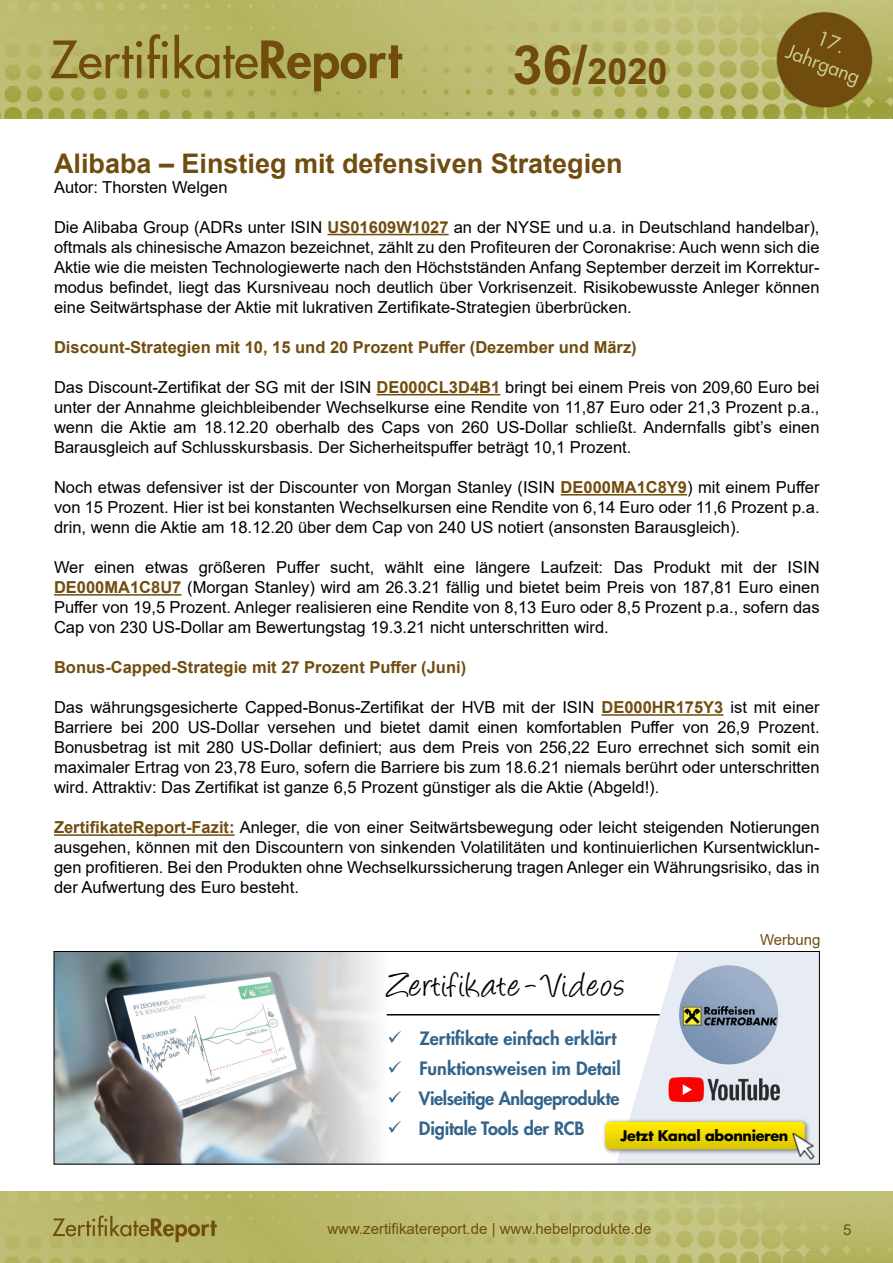
<style>
.page{position:relative;width:893px;height:1263px;background:#fff}
.page>*{position:absolute;margin:0;border:0;box-sizing:border-box;transform-origin:0 0}
.t1{font:39px "Angelina";letter-spacing:.045em;color:#000}
.t2{font:700 36px "Arial";color:#704d0f}
.t3{font:700 27px "Arial";color:#704d0f}
.t4{font:800 18px "Futura LT Pro";letter-spacing:-.01em;color:#33648b}
.t5{font:16.5px/20px "Arial";color:#000;text-align:justify}
.t6{font:700 16.5px "Arial";color:#704d0f}
.t7{font:15px "Arial";color:#704d0f}
.t8{font:700 14.4px "Futura LT Pro";letter-spacing:-.02em;color:#000}
.s1{font-size:54px}
.s2{font-weight:700;color:#704d0f}
</style>
<div class="page">
<img style="left:0;top:1192px;width:893px;height:71px">
<img style="left:0;top:0;width:893px;height:119px">
<hr style="left:328px;top:234px;width:121px;height:1px;background:#704d0f">
<hr style="left:376px;top:394px;width:124px;height:1px;background:#704d0f">
<hr style="left:561px;top:494px;width:126px;height:1px;background:#704d0f">
<hr style="left:54px;top:594px;width:127px;height:2px;background:#704d0f">
<hr style="left:601px;top:714px;width:122px;height:2px;background:#704d0f">
<hr style="left:54px;top:834px;width:181px;height:2px;background:#704d0f">
<hr style="left:387px;top:1014px;width:276px;height:1px;background:#000">
<img style="left:56px;top:953px;width:365px;height:209px">
<svg style="left:605px;top:953px;width:213px;height:209px"></svg>
<img style="left:791px;top:1133px;width:27px;height:28px">
<div style="left:54px;top:951px;width:766px;height:213px;border:1px solid #000"></div>
<h2 class="t2" style="left:512px;top:46px;width:157px"><span class="s1">36/</span>2020</h2>
<h3 class="t3" style="left:54px;top:144px;width:570px">Alibaba – Einstieg mit defensiven Strategien</h3>
<p class="t5" style="left:54px;top:177px;width:175px">Autor: Thorsten Welgen</p>
<p class="t5" style="left:54px;top:217px;width:767px">Die Alibaba Group (ADRs unter ISIN <span class="s2">US01609W1027</span> an der NYSE und u.a. in Deutschland handelbar), oftmals als chinesische Amazon bezeichnet, zählt zu den Profiteuren der Coronakrise: Auch wenn sich die Aktie wie die meisten Technologiewerte nach den Höchstständen Anfang September derzeit im Korrektur&shy;modus befindet, liegt das Kursniveau noch deutlich über Vorkrisenzeit. Risikobewusste Anleger können eine Seitwärtsphase der Aktie mit lukrativen Zertifikate-Strategien überbrücken.</p>
<p class="t6" style="left:54px;top:335px;width:584px">Discount-Strategien mit 10, 15 und 20 Prozent Puffer (Dezember und März)</p>
<p class="t5" style="left:54px;top:377px;width:767px">Das Discount-Zertifikat der SG mit der ISIN <span class="s2">DE000CL3D4B1</span> bringt bei einem Preis von 209,60 Euro bei unter der Annahme gleichbleibender Wechselkurse eine Rendite von 11,87 Euro oder 21,3 Prozent p.a., wenn die Aktie am 18.12.20 oberhalb des Caps von 260 US-Dollar schließt. Andernfalls gibt’s einen Barausgleich auf Schlusskursbasis. Der Sicherheitspuffer beträgt 10,1 Prozent.</p>
<p class="t5" style="left:54px;top:477px;width:767px">Noch etwas defensiver ist der Discounter von Morgan Stanley (ISIN <span class="s2">DE000MA1C8Y9</span>) mit einem Puffer von 15 Prozent. Hier ist bei konstanten Wechselkursen eine Rendite von 6,14 Euro oder 11,6 Prozent p.a. drin, wenn die Aktie am 18.12.20 über dem Cap von 240 US notiert (ansonsten Barausgleich).</p>
<p class="t5" style="left:54px;top:557px;width:767px">Wer einen etwas größeren Puffer sucht, wählt eine längere Laufzeit: Das Produkt mit der ISIN <span class="s2">DE000MA1C8U7</span> (Morgan Stanley) wird am 26.3.21 fällig und bietet beim Preis von 187,81 Euro einen Puffer von 19,5 Prozent. Anleger realisieren eine Rendite von 8,13 Euro oder 8,5 Prozent p.a., sofern das Cap von 230 US-Dollar am Bewertungstag 19.3.21 nicht unterschritten wird.</p>
<p class="t6" style="left:54px;top:656px;width:414px">Bonus-Capped-Strategie mit 27 Prozent Puffer (Juni)</p>
<p class="t5" style="left:54px;top:697px;width:767px">Das währungsgesicherte Capped-Bonus-Zertifikat der HVB mit der ISIN <span class="s2">DE000HR175Y3</span> ist mit einer Barriere bei 200 US-Dollar versehen und bietet damit einen komfortablen Puffer von 26,9 Prozent.<br>Bonusbetrag ist mit 280 US-Dollar definiert; aus dem Preis von 256,22 Euro errechnet sich somit ein maximaler Ertrag von 23,78 Euro, sofern die Barriere bis zum 18.6.21 niemals berührt oder unterschritten wird. Attraktiv: Das Zertifikat ist ganze 6,5 Prozent günstiger als die Aktie (Abgeld!).</p>
<p class="t5" style="left:54px;top:817px;width:767px"><span class="s2">ZertifikateReport-Fazit:</span> Anleger, die von einer Seitwärtsbewegung oder leicht steigenden Notierungen ausgehen, können mit den Discountern von sinkenden Volatilitäten und kontinuierlichen Kursentwicklun&shy;gen profitieren. Bei den Produkten ohne Wechselkurssicherung tragen Anleger ein Währungsrisiko, das in der Aufwertung des Euro besteht.</p>
<p class="t7" style="left:760px;top:930px;width:62px">Werbung</p>
<h1 class="t1" style="left:387px;top:969px;width:239px">Zertifikate-Videos</h1>
<p class="t4" style="left:387px;top:1025px;width:230px">✓ Zertifikate einfach erklärt</p>
<p class="t4" style="left:387px;top:1055px;width:235px">✓ Funktionsweisen im Detail</p>
<p class="t4" style="left:387px;top:1085px;width:233px">✓ Vielseitige Anlageprodukte</p>
<p class="t4" style="left:387px;top:1115px;width:199px">✓ Digitale Tools der RCB</p>
<p class="t8" style="left:621px;top:1125px;width:169px">Jetzt Kanal abonnieren</p>
<p class="t7" style="left:327px;top:1218px;width:326px">www.zertifikatereport.de | www.hebelprodukte.de</p>
<p class="t7" style="left:843px;top:1219px;width:10px">5</p>
</div>
